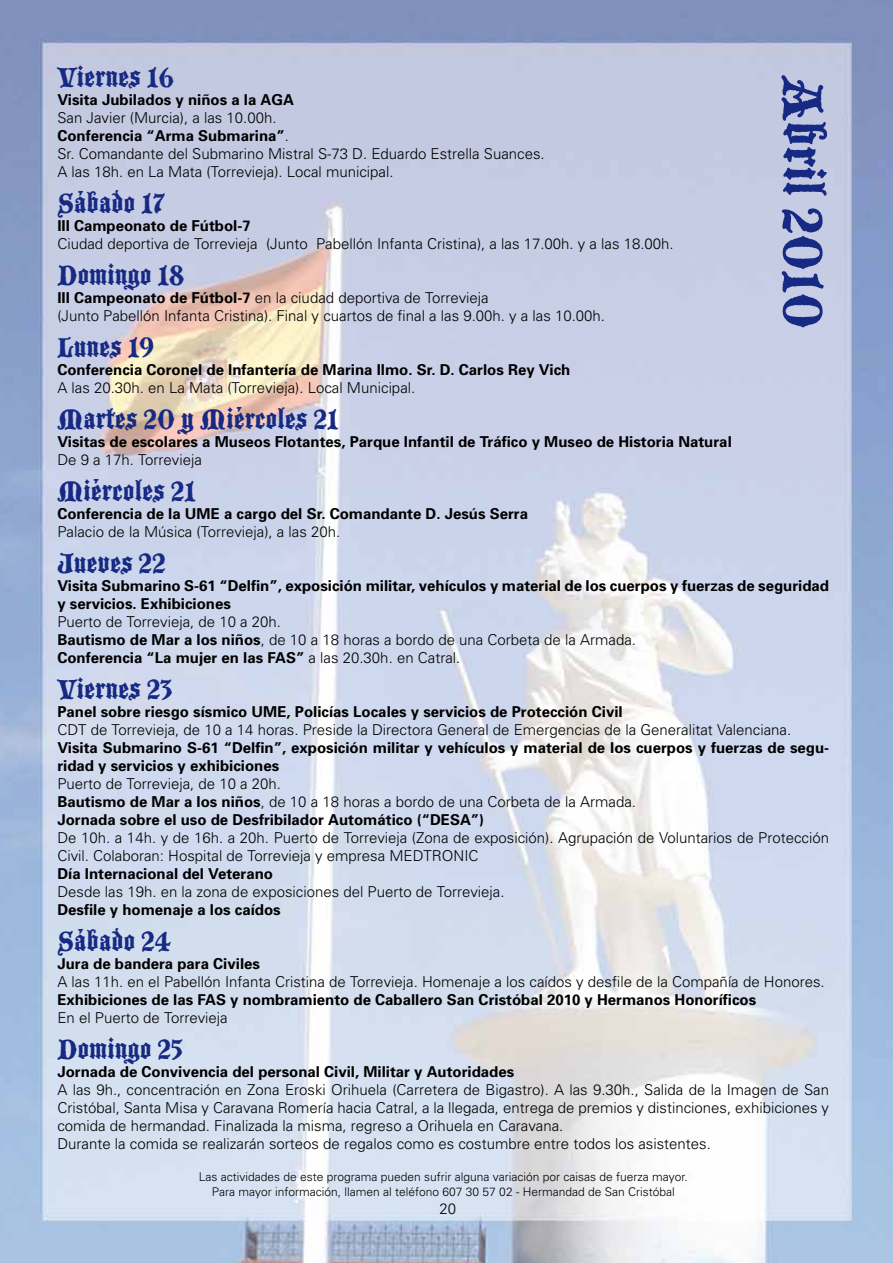
<style>
.page{position:relative;width:893px;height:1263px;background:#fff}
.page>*{position:absolute;margin:0;border:0;box-sizing:border-box;transform-origin:0 0}
.t1{font:60px "Blackmoor Let Plain";color:#162983}
.t2{font:30px "Blackmoor Let Plain";color:#162983}
.t3{font:300 15px/18px "Univers";color:#000}
.t4{font:700 15px/18px "Univers";color:#000}
.t5{font:300 12px/14.4px "Univers";color:#000;text-align:center}
.s1{font-weight:700}
.s2{font-weight:300}
</style>
<div class="page">
<img style="left:0;top:0;width:893px;height:1263px">
<h2 class="t2" style="left:57px;top:54px;width:118px">Viernes 16</h2>
<p class="t4" style="left:57px;top:90px;width:238px">Visita Jubilados y niños a la AGA</p>
<p class="t3" style="left:57px;top:108px;width:489px">San Javier (Murcia), a las 10.00h.<br><span class="s1">Conferencia “Arma Submarina”</span>.<br>Sr. Comandante del Submarino Mistral S-73 D. Eduardo Estrella Suances.<br>A las 18h. en La Mata (Torrevieja). Local municipal.</p>
<h2 class="t2" style="left:57px;top:180px;width:108px">Sábado 17</h2>
<p class="t4" style="left:57px;top:216px;width:195px">III Campeonato de Fútbol-7</p>
<p class="t3" style="left:57px;top:234px;width:618px">Ciudad deportiva de Torrevieja (Junto Pabellón Infanta Cristina), a las 17.00h. y a las 18.00h.</p>
<h2 class="t2" style="left:57px;top:252px;width:128px">Domingo 18</h2>
<p class="t3" style="left:57px;top:288px;width:549px"><span class="s1">III Campeonato de Fútbol-7</span> en la ciudad deportiva de Torrevieja<br>(Junto Pabellón Infanta Cristina). Final y cuartos de final a las 9.00h. y a las 10.00h.</p>
<h2 class="t2" style="left:57px;top:324px;width:98px">Lunes 19</h2>
<p class="t4" style="left:57px;top:360px;width:514px">Conferencia Coronel de Infantería de Marina Ilmo. Sr. D. Carlos Rey Vich</p>
<p class="t3" style="left:57px;top:378px;width:359px">A las 20.30h. en La Mata (Torrevieja). Local Municipal.</p>
<h2 class="t2" style="left:57px;top:396px;width:283px">Martes 20 y Miércoles 21</h2>
<p class="t4" style="left:57px;top:432px;width:676px">Visitas de escolares a Museos Flotantes, Parque Infantil de Tráfico y Museo de Historia Natural</p>
<p class="t3" style="left:57px;top:450px;width:146px">De 9 a 17h. Torrevieja</p>
<h2 class="t2" style="left:57px;top:468px;width:140px">Miércoles 21</h2>
<p class="t4" style="left:57px;top:504px;width:472px">Conferencia de la UME a cargo del Sr. Comandante D. Jesús Serra</p>
<p class="t3" style="left:57px;top:522px;width:284px">Palacio de la Música (Torrevieja), a las 20h.</p>
<h2 class="t2" style="left:57px;top:540px;width:110px">Jueves 22</h2>
<p class="t4" style="left:57px;top:576px;width:773px">Visita Submarino S-61 “Delfin”, exposición militar, vehículos y material de los cuerpos y fuerzas de seguridad y servicios. Exhibiciones</p>
<p class="t3" style="left:57px;top:612px;width:580px">Puerto de Torrevieja, de 10 a 20h.<br><span class="s1">Bautismo de Mar a los niños</span>, de 10 a 18 horas a bordo de una Corbeta de la Armada.<br><span class="s1">Conferencia “La mujer en las FAS”</span> a las 20.30h. en Catral.</p>
<h2 class="t2" style="left:57px;top:666px;width:117px">Viernes 23</h2>
<p class="t4" style="left:57px;top:702px;width:567px">Panel sobre riesgo sísmico UME, Policías Locales y servicios de Protección Civil</p>
<p class="t3" style="left:57px;top:720px;width:735px">CDT de Torrevieja, de 10 a 14 horas. Preside la Directora General de Emergencias de la Generalitat Valenciana.</p>
<p class="t4" style="left:57px;top:738px;width:773px">Visita Submarino S-61 “Delfin”, exposición militar y vehículos y material de los cuerpos y fuerzas de segu&shy;ridad y servicios y exhibiciones</p>
<p class="t4" style="left:57px;top:774px;width:580px"><span class="s2">Puerto de Torrevieja, de 10 a 20h.<br></span>Bautismo de Mar a los niños<span class="s2">, de 10 a 18 horas a bordo de una Corbeta de la Armada.<br></span>Jornada sobre el uso de Desfribilador Automático (“DESA”)</p>
<p class="t3" style="left:57px;top:828px;width:773px">De 10h. a 14h. y de 16h. a 20h. Puerto de Torrevieja (Zona de exposición). Agrupación de Voluntarios de Protección<br>Civil. Colaboran: Hospital de Torrevieja y empresa MEDTRONIC</p>
<p class="t4" style="left:57px;top:864px;width:217px">Día Internacional del Veterano</p>
<p class="t3" style="left:57px;top:882px;width:449px">Desde las 19h. en la zona de exposiciones del Puerto de Torrevieja.</p>
<p class="t4" style="left:57px;top:900px;width:225px">Desfile y homenaje a los caídos</p>
<h2 class="t2" style="left:57px;top:918px;width:116px">Sábado 24</h2>
<p class="t4" style="left:57px;top:954px;width:204px">Jura de bandera para Civiles</p>
<p class="t3" style="left:57px;top:972px;width:769px">A las 11h. en el Pabellón Infanta Cristina de Torrevieja. Homenaje a los caídos y desfile de la Compañía de Honores.</p>
<p class="t4" style="left:57px;top:990px;width:700px">Exhibiciones de las FAS y nombramiento de Caballero San Cristóbal 2010 y Hermanos Honoríficos</p>
<p class="t3" style="left:57px;top:1008px;width:172px">En el Puerto de Torrevieja</p>
<h2 class="t2" style="left:57px;top:1026px;width:127px">Domingo 25</h2>
<p class="t4" style="left:57px;top:1062px;width:458px">Jornada de Convivencia del personal Civil, Militar y Autoridades</p>
<p class="t3" style="left:57px;top:1080px;width:773px">A las 9h., concentración en Zona Eroski Orihuela (Carretera de Bigastro). A las 9.30h., Salida de la Imagen de San Cristóbal, Santa Misa y Caravana Romería hacia Catral, a la llegada, entrega de premios y distinciones, exhibiciones y comida de hermandad. Finalizada la misma, regreso a Orihuela en Caravana.<br>Durante la comida se realizarán sorteos de regalos como es costumbre entre todos los asistentes.</p>
<p class="t5" style="left:199px;top:1170px;width:491px">Las actividades de este programa pueden sufrir alguna variación por caisas de fuerza mayor.<br>Para mayor información, llamen al teléfono 607 30 57 02 - Hermandad de San Cristóbal</p>
<h1 class="t1" style="left:849px;top:75px;width:255px;rotate:90deg">Abril 2010</h1>
<p class="t3" style="left:439px;top:1200px;width:18px">20</p>
</div>
